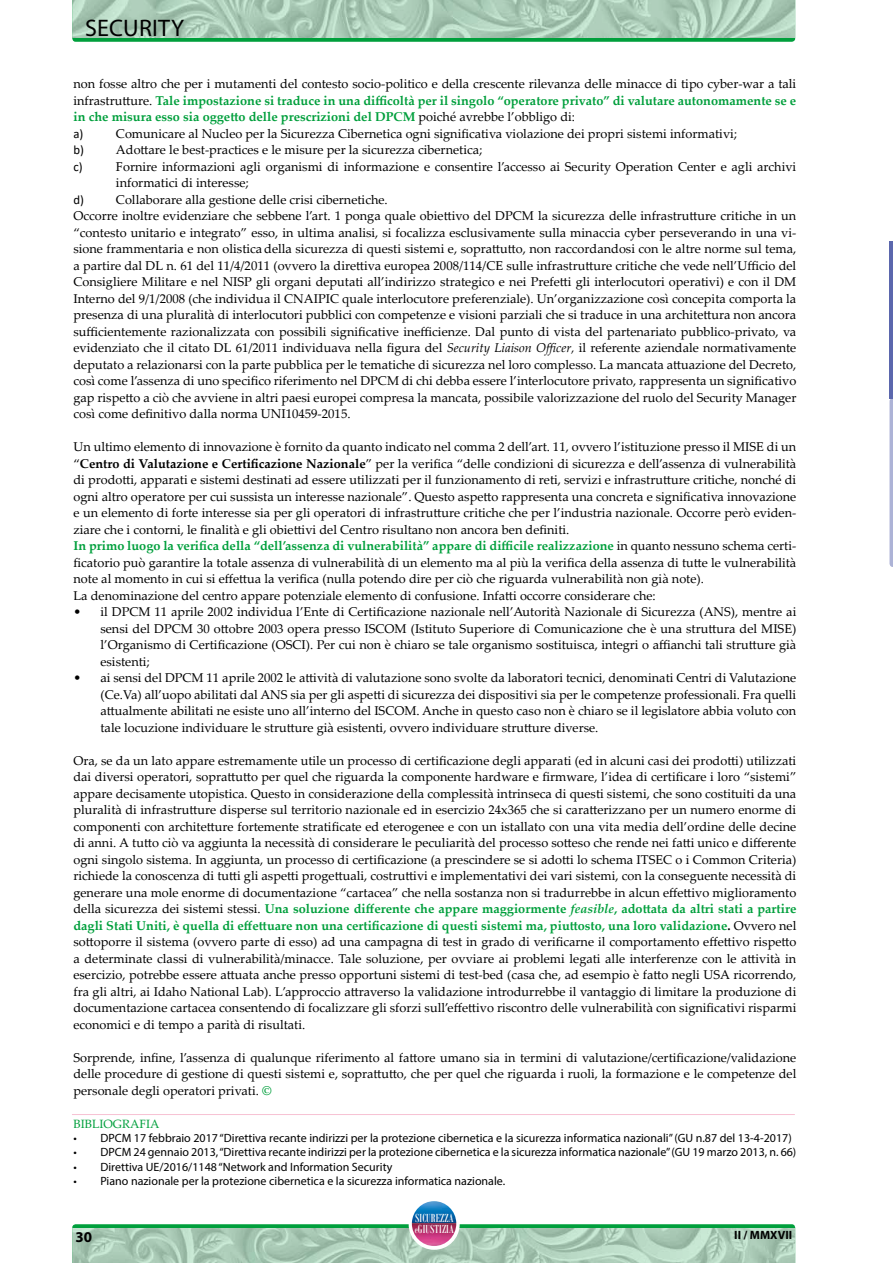
<style>
.page{position:relative;width:893px;height:1263px;background:#fff}
.page>*{position:absolute;margin:0;border:0;box-sizing:border-box;transform-origin:0 0}
.t1{font:24px "Myriad Pro";letter-spacing:.01em;color:#000}
.t2{font:700 15px "Myriad Pro";color:#000}
.t3{font:12.75px/16.5px "Palatino Linotype";color:#000;text-align:justify}
.t4{font:12.75px "Calibri";color:#000}
.t5{font:12.6px "Bodoni MT Condensed";letter-spacing:.01em;color:#fff}
.t6{font:12.6px "Bodoni MT Condensed";letter-spacing:.01em;color:#fff}
.t7{font:12px "Myriad Pro";color:#000}
.t8{font:12px "Palatino Linotype";color:#009f3c}
.t9{font:700 12px "Myriad Pro";color:#000}
.s1{font-weight:700;color:#009f3c}
.s2{font-style:italic}
.s3{font-weight:700}
.s4{font-weight:700;font-style:italic;color:#009f3c}
.s5{font-size:10.05px}
</style>
<div class="page">
<div style="left:409px;top:1199px;width:51px;height:51px;border:2px solid #fff;border-radius:50%"></div>
<img style="left:412px;top:1201px;width:44px;height:23px">
<svg style="left:72px;top:1224px;width:723px;height:39px;background:#9ec4ab"></svg>
<svg style="left:72px;top:38px;width:723px;height:4px;background:#0ea447"></svg>
<img style="left:72px;top:0;width:723px;height:38px">
<hr style="left:72px;top:1114px;width:723px;height:1px;background:#f7c1d3">
<svg style="left:889px;top:398px;width:4px;height:169px"></svg>
<hr style="left:889px;top:241px;width:4px;height:157px;background:#5b67ad">
<h1 class="t1" style="left:85px;top:14px;width:100px">SECURITY</h1>
<p class="t3" style="left:73px;top:75px;width:724px">non fosse altro che per i mutamenti del contesto socio-politico e della crescente rilevanza delle minacce di tipo cyber-war a tali infrastrutture. <span class="s1">Tale impostazione si traduce in una difficoltà per il singolo “operatore privato” di valutare autonomamente se e in che misura esso sia oggetto delle prescrizioni del DPCM</span> poiché avrebbe l’obbligo di:</p>
<p class="t4" style="left:73px;top:124px;width:11px">a)</p>
<p class="t3" style="left:116px;top:124px;width:623px">Comunicare al Nucleo per la Sicurezza Cibernetica ogni significativa violazione dei propri sistemi informativi;</p>
<p class="t4" style="left:73px;top:141px;width:12px">b)</p>
<p class="t3" style="left:116px;top:141px;width:368px">Adottare le best-practices e le misure per la sicurezza cibernetica;</p>
<p class="t4" style="left:73px;top:157px;width:11px">c)</p>
<p class="t3" style="left:116px;top:157px;width:682px">Fornire informazioni agli organismi di informazione e consentire l’accesso ai Security Operation Center e agli archivi informatici di interesse;</p>
<p class="t4" style="left:73px;top:190px;width:12px">d)</p>
<p class="t3" style="left:73px;top:190px;width:724px;text-align:left;text-indent:43px">Collaborare alla gestione delle crisi cibernetiche.<br>Occorre inoltre evidenziare che sebbene l’art. 1 ponga quale obiettivo del DPCM la sicurezza delle infrastrutture critiche in un “contesto unitario e integrato” esso, in ultima analisi, si focalizza esclusivamente sulla minaccia cyber perseverando in una vi&shy;sione frammentaria e non olistica della sicurezza di questi sistemi e, soprattutto, non raccordandosi con le altre norme sul tema, a partire dal DL n. 61 del 11/4/2011 (ovvero la direttiva europea 2008/114/CE sulle infrastrutture critiche che vede nell’Ufficio del Consigliere Militare e nel NISP gli organi deputati all’indirizzo strategico e nei Prefetti gli interlocutori operativi) e con il DM Interno del 9/1/2008 (che individua il CNAIPIC quale interlocutore preferenziale). Un’organizzazione così concepita comporta la presenza di una pluralità di interlocutori pubblici con competenze e visioni parziali che si traduce in una architettura non ancora sufficientemente razionalizzata con possibili significative inefficienze. Dal punto di vista del partenariato pubblico-privato, va evidenziato che il citato DL 61/2011 individuava nella figura del <span class="s2">Security Liaison Officer,</span> il referente aziendale normativamente deputato a relazionarsi con la parte pubblica per le tematiche di sicurezza nel loro complesso. La mancata attuazione del Decreto, così come l’assenza di uno specifico riferimento nel DPCM di chi debba essere l’interlocutore privato, rappresenta un significativo gap rispetto a ciò che avviene in altri paesi europei compresa la mancata, possibile valorizzazione del ruolo del Security Manager così come definitivo dalla norma UNI10459-2015.</p>
<p class="t3" style="left:73px;top:438px;width:724px;text-align:left">Un ultimo elemento di innovazione è fornito da quanto indicato nel comma 2 dell’art. 11, ovvero l’istituzione presso il MISE di un “<span class="s3">Centro di Valutazione e Certificazione Nazionale</span>” per la verifica “delle condizioni di sicurezza e dell’assenza di vulnerabilità di prodotti, apparati e sistemi destinati ad essere utilizzati per il funzionamento di reti, servizi e infrastrutture critiche, nonché di ogni altro operatore per cui sussista un interesse nazionale”. Questo aspetto rappresenta una concreta e significativa innovazione e un elemento di forte interesse sia per gli operatori di infrastrutture critiche che per l’industria nazionale. Occorre però eviden&shy;ziare che i contorni, le finalità e gli obiettivi del Centro risultano non ancora ben definiti.<br><span class="s1">In primo luogo la verifica della “dell’assenza di vulnerabilità” appare di difficile realizzazione</span> in quanto nessuno schema certi&shy;ficatorio può garantire la totale assenza di vulnerabilità di un elemento ma al più la verifica della assenza di tutte le vulnerabilità note al momento in cui si effettua la verifica (nulla potendo dire per ciò che riguarda vulnerabilità non già note).<br>La denominazione del centro appare potenziale elemento di confusione. Infatti occorre considerare che:</p>
<p class="t3" style="left:100px;top:603px;width:697px;text-indent:-27px">• il DPCM 11 aprile 2002 individua l’Ente di Certificazione nazionale nell’Autorità Nazionale di Sicurezza (ANS), mentre ai sensi del DPCM 30 ottobre 2003 opera presso ISCOM (Istituto Superiore di Comunicazione che è una struttura del MISE) l’Organismo di Certificazione (OSCI). Per cui non è chiaro se tale organismo sostituisca, integri o affianchi tali strutture già esistenti;</p>
<p class="t3" style="left:100px;top:669px;width:697px;text-indent:-27px">• ai sensi del DPCM 11 aprile 2002 le attività di valutazione sono svolte da laboratori tecnici, denominati Centri di Valutazione (Ce.Va) all’uopo abilitati dal ANS sia per gli aspetti di sicurezza dei dispositivi sia per le competenze professionali. Fra quelli attualmente abilitati ne esiste uno all’interno del ISCOM. Anche in questo caso non è chiaro se il legislatore abbia voluto con tale locuzione individuare le strutture già esistenti, ovvero individuare strutture diverse.</p>
<p class="t3" style="left:73px;top:751px;width:724px">Ora, se da un lato appare estremamente utile un processo di certificazione degli apparati (ed in alcuni casi dei prodotti) utilizzati dai diversi operatori, soprattutto per quel che riguarda la componente hardware e firmware, l’idea di certificare i loro “sistemi” appare decisamente utopistica. Questo in considerazione della complessità intrinseca di questi sistemi, che sono costituiti da una pluralità di infrastrutture disperse sul territorio nazionale ed in esercizio 24x365 che si caratterizzano per un numero enorme di componenti con architetture fortemente stratificate ed eterogenee e con un istallato con una vita media dell’ordine delle decine di anni. A tutto ciò va aggiunta la necessità di considerare le peculiarità del processo sotteso che rende nei fatti unico e differente ogni singolo sistema. In aggiunta, un processo di certificazione (a prescindere se si adotti lo schema ITSEC o i Common Criteria) richiede la conoscenza di tutti gli aspetti progettuali, costruttivi e implementativi dei vari sistemi, con la conseguente necessità di generare una mole enorme di documentazione “cartacea” che nella sostanza non si tradurrebbe in alcun effettivo miglioramento della sicurezza dei sistemi stessi. <span class="s1">Una soluzione differente che appare maggiormente</span> <span class="s4">feasible</span><span class="s1">, adottata da altri stati a partire dagli Stati Uniti, è quella di effettuare non una certificazione di questi sistemi ma, piuttosto, una loro validazione</span><span class="s3">.</span> Ovvero nel sottoporre il sistema (ovvero parte di esso) ad una campagna di test in grado di verificarne il comportamento effettivo rispetto a determinate classi di vulnerabilità/minacce. Tale soluzione, per ovviare ai problemi legati alle interferenze con le attività in esercizio, potrebbe essere attuata anche presso opportuni sistemi di test-bed (casa che, ad esempio è fatto negli USA ricorrendo, fra gli altri, ai Idaho National Lab). L’approccio attraverso la validazione introdurrebbe il vantaggio di limitare la produzione di documentazione cartacea consentendo di focalizzare gli sforzi sull’effettivo riscontro delle vulnerabilità con significativi risparmi economici e di tempo a parità di risultati.</p>
<p class="t3" style="left:73px;top:1048px;width:724px">Sorprende, infine, l’assenza di qualunque riferimento al fattore umano sia in termini di valutazione/certificazione/validazione delle procedure di gestione di questi sistemi e, soprattutto, che per quel che riguarda i ruoli, la formazione e le competenze del personale degli operatori privati. <span class="s1">©</span></p>
<p class="t8" style="left:73px;top:1115px;width:88px">BIBLIOGRAFIA</p>
<p class="t7" style="left:73px;top:1130px;width:720px">• DPCM 17 febbraio 2017 “Direttiva recante indirizzi per la protezione cibernetica e la sicurezza informatica nazionali” (GU n.87 del 13-4-2017)</p>
<p class="t7" style="left:73px;top:1145px;width:724px">• DPCM 24 gennaio 2013, “Direttiva recante indirizzi per la protezione cibernetica e la sicurezza informatica nazionale” (GU 19 marzo 2013, n. 66)</p>
<p class="t7" style="left:73px;top:1159px;width:320px">• Direttiva UE/2016/1148 “Network and Information Security</p>
<p class="t7" style="left:73px;top:1174px;width:433px">• Piano nazionale per la protezione cibernetica e la sicurezza informatica nazionale.</p>
<p class="t2" style="left:75px;top:1227px;width:18px">30</p>
<p class="t6" style="left:415px;top:1210px;width:40px">SICUREZZA</p>
<p class="t5" style="left:415px;top:1221px;width:41px"><span class="s5">e</span>GIUSTIZIA</p>
<p class="t9" style="left:734px;top:1227px;width:59px">II / MMXVII</p>
</div>
